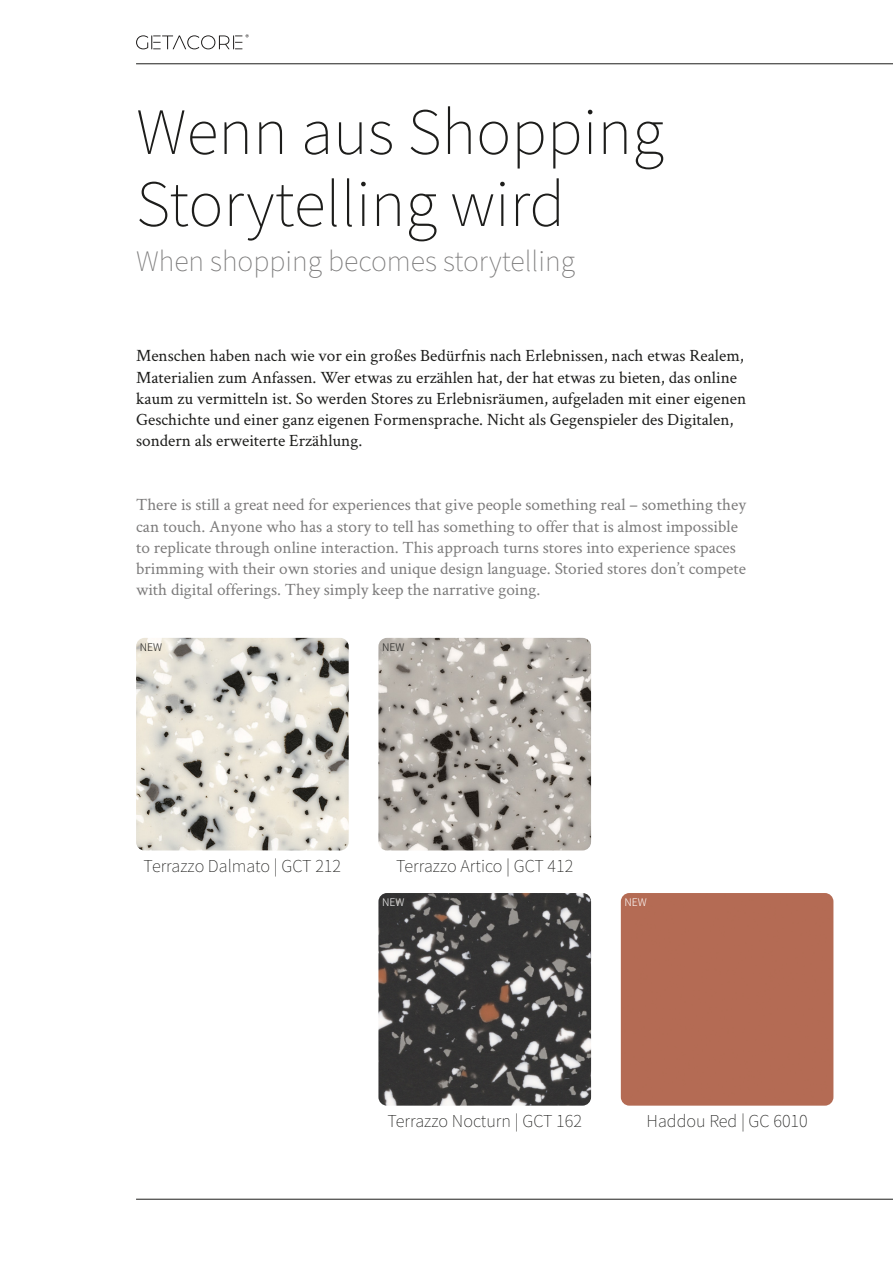
<style>
.page{position:relative;width:893px;height:1263px;background:#fff}
.page>*{position:absolute;margin:0;border:0;box-sizing:border-box;transform-origin:0 0}
.t1{font:100 60px/72px "Noto Sans SC";color:#1d1d1b}
.t2{font:100 27px "Noto Sans SC";color:#7c7b7b}
.t3{font:17.25px/21.3px "Crimson Text";color:#7c7b7b}
.t4{font:17.25px/21.3px "Crimson Text";color:#1d1d1b}
.t5{font:100 16.5px "Noto Sans SC";color:#1d1d1b}
.t6{font:300 10.5px "Noto Sans SC";color:#1d1d1b}
.t7{font:300 10.5px "Noto Sans SC";color:#fff}
</style>
<div class="page">
<img style="left:136px;top:638px;width:213px;height:212px">
<img style="left:378px;top:638px;width:213px;height:212px">
<img style="left:378px;top:893px;width:213px;height:213px">
<div style="left:621px;top:893px;width:212px;height:213px;background:#b46b54"></div>
<hr style="left:136px;top:63px;width:757px;height:1px;background:#1d1d1b">
<hr style="left:136px;top:1199px;width:757px;height:1px;background:#1d1d1b">
<svg style="left:136px;top:34px;width:113px;height:15px"></svg>
<h1 class="t1" style="left:136px;top:97px;width:529px">Wenn aus Shopping<br>Storytelling wird</h1>
<h2 class="t2" style="left:136px;top:246px;width:440px">When shopping becomes storytelling</h2>
<p class="t4" style="left:136px;top:345px;width:612px">Menschen haben nach wie vor ein großes Bedürfnis nach Erlebnissen, nach etwas Realem, Materialien zum Anfassen. Wer etwas zu erzählen hat, der hat etwas zu bieten, das online kaum zu vermitteln ist. So werden Stores zu Erlebnisräumen, aufgeladen mit einer eigenen Geschichte und einer ganz eigenen Formensprache. Nicht als Gegenspieler des Digitalen, sondern als erweiterte Erzählung.</p>
<p class="t3" style="left:136px;top:493px;width:611px">There is still a great need for experiences that give people something real – something they can touch. Anyone who has a story to tell has something to offer that is almost impossible to replicate through online interaction. This approach turns stores into experience spaces brimming with their own stories and unique design language. Storied stores don’t compete with digital offerings. They simply keep the narrative going.</p>
<p class="t6" style="left:140px;top:641px;width:24px">NEW</p>
<p class="t6" style="left:382px;top:641px;width:24px">NEW</p>
<p class="t5" style="left:144px;top:856px;width:199px">Terrazzo Dalmato | GCT 212</p>
<p class="t5" style="left:396px;top:856px;width:179px">Terrazzo Artico | GCT 412</p>
<p class="t7" style="left:382px;top:896px;width:24px">NEW</p>
<p class="t7" style="left:624px;top:896px;width:24px">NEW</p>
<p class="t5" style="left:387px;top:1111px;width:196px">Terrazzo Nocturn | GCT 162</p>
<p class="t5" style="left:646px;top:1111px;width:163px">Haddou Red | GC 6010</p>
</div>
